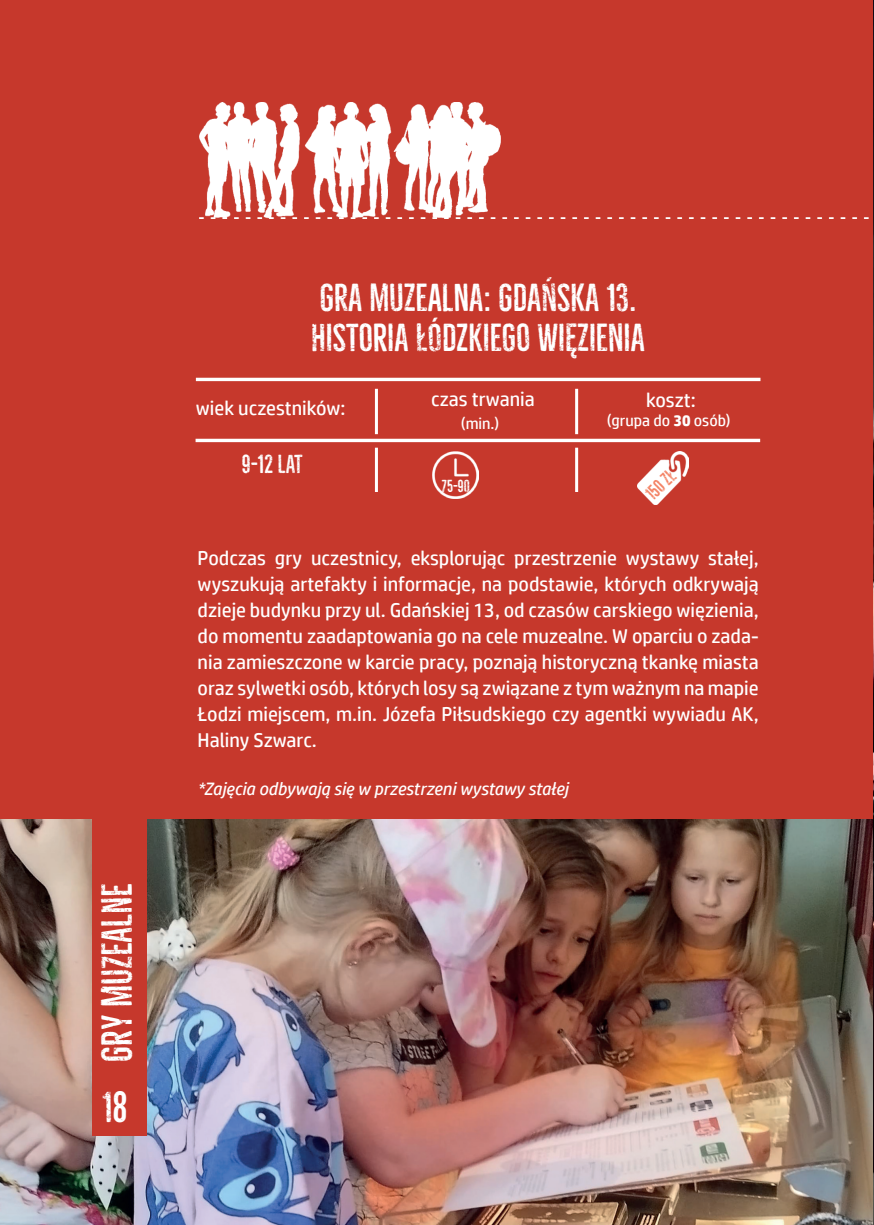
<style>
.page{position:relative;width:874px;height:1225px;background:#fff}
.page>*{position:absolute;margin:0;border:0;box-sizing:border-box;transform-origin:0 0}
.t1{font:40px "Bellfort Rough Demo";color:#fff}
.t2{font:36px/40px "Bellfort Rough Demo";color:#fff}
.t3{font:24px "Bellfort Rough Demo";color:#fff}
.t4{font:20px/26px "HP Simplified";color:#fff;text-align:justify}
.t5{font:italic 18px "HP Simplified";color:#fff}
.t6{font:18px "Bellfort Rough Demo";color:#f48365}
.t7{font:16px "HP Simplified";color:#fff}
.t8{font:16px "Bellfort Rough Demo";color:#fff}
.s1{font-weight:700}
</style>
<div class="page">
<div style="left:0;top:0;width:873px;height:1225px;background:#c6382c"></div>
<img style="left:200px;top:102px;width:669px;height:117px">
<hr style="left:575px;top:389px;width:3px;height:45px;background:#fff">
<hr style="left:575px;top:448px;width:3px;height:44px;background:#fff">
<img style="left:432px;top:451px;width:46px;height:48px">
<img style="left:637px;top:451px;width:51px;height:54px">
<hr style="left:196px;top:378px;width:564px;height:3px;background:#fff">
<hr style="left:195px;top:439px;width:564px;height:3px;background:#fff">
<hr style="left:375px;top:389px;width:3px;height:45px;background:#fff">
<hr style="left:375px;top:448px;width:3px;height:44px;background:#fff">
<img style="left:0;top:819px;width:873px;height:406px">
<img style="left:873px;top:0;width:1px;height:1225px">
<div style="left:92px;top:777px;width:54px;height:359px;background:#c6382c"></div>
<h1 class="t1" style="left:93px;top:1062px;width:180px;rotate:-90deg">GRY MUZEALNE</h1>
<h1 class="t1" style="left:102px;top:1082px;width:27px">18</h1>
<h2 class="t2" style="left:311px;top:278px;width:335px">GRA MUZEALNA: GDAŃSKA 13.<br>HISTORIA ŁÓDZKIEGO WIĘZIENIA</h2>
<p class="t4" style="left:196px;top:395px;width:151px">wiek uczestników:</p>
<p class="t3" style="left:242px;top:449px;width:62px">9-12 LAT</p>
<p class="t4" style="left:431px;top:386px;width:105px">czas trwania</p>
<p class="t7" style="left:460px;top:414px;width:40px">(min.)</p>
<p class="t8" style="left:441px;top:476px;width:29px">75-90</p>
<p class="t4" style="left:646px;top:387px;width:51px">koszt:</p>
<p class="t7" style="left:606px;top:411px;width:125px">(grupa do <span class="s1">30</span> osób)</p>
<p class="t6" style="left:640px;top:488px;width:35px;rotate:-44deg">150 ZŁ</p>
<p class="t4" style="left:197px;top:545px;width:562px">Podczas gry uczestnicy, eksplorując przestrzenie wystawy stałej, wyszukują artefakty i informacje, na podstawie, których odkrywają dzieje budynku przy ul. Gdańskiej 13, od czasów carskiego więzienia, do momentu zaadaptowania go na cele muzealne. W oparciu o zada&shy;nia zamieszczone w karcie pracy, poznają historyczną tkankę miasta oraz sylwetki osób, których losy są związane z tym ważnym na mapie Łodzi miejscem, m.in. Józefa Piłsudskiego czy agentki wywiadu AK, Haliny Szwarc.</p>
<p class="t5" style="left:197px;top:778px;width:372px">*Zajęcia odbywają się w przestrzeni wystawy stałej</p>
</div>
